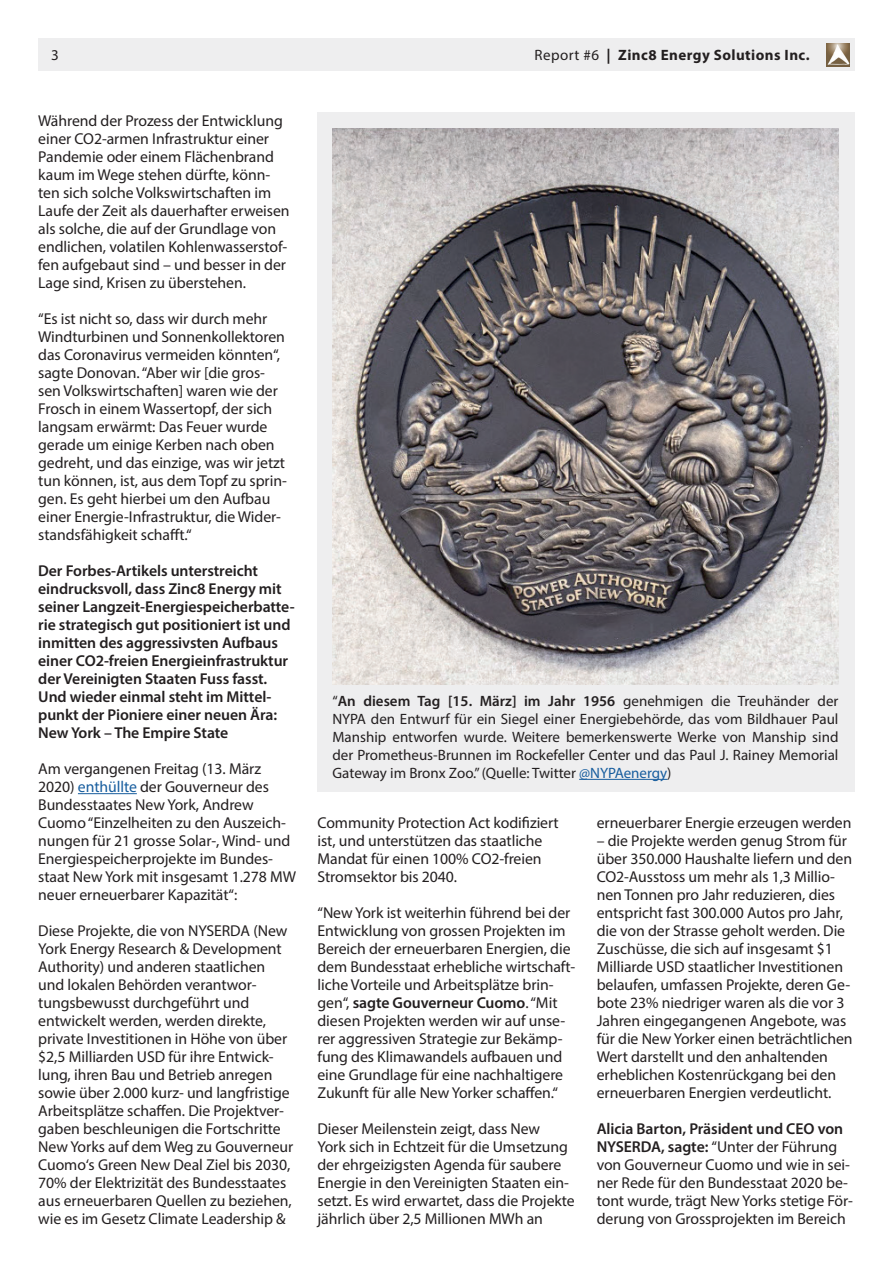
<style>
.page{position:relative;width:893px;height:1263px;background:#fff}
.page>*{position:absolute;margin:0;border:0;box-sizing:border-box;transform-origin:0 0}
.t1{font:15.75px/18px "Myriad Pro";letter-spacing:-.005em;color:#231f20}
.t2{font:600 15.75px/18px "Myriad Pro";letter-spacing:-.005em;color:#231f20}
.t3{font:15px/18px "Myriad Pro";color:#231f20;text-align:justify}
.t4{font:700 15px "Myriad Pro";letter-spacing:.03em;color:#231f20}
.s1{font-weight:400}
.s2{color:#175d9e}
.s3{font-weight:600}
</style>
<div class="page">
<hr style="left:78px;top:793px;width:59px;height:1px;background:#175d9e">
<div style="left:317px;top:113px;width:538px;height:679px;background:#eeeeef"></div>
<div style="left:38px;top:38px;width:817px;height:33px;background:#eeeeef"></div>
<img style="left:827px;top:43px;width:22px;height:23px">
<hr style="left:579px;top:779px;width:88px;height:1px;background:#175d9e">
<img style="left:332px;top:128px;width:506px;height:556px">
<p class="t3" style="left:51px;top:46px;width:9px">3</p>
<p class="t4" style="left:535px;top:47px;width:276px"><span class="s1">Report #6</span> | Zinc8 Energy Solutions Inc.</p>
<p class="t1" style="left:38px;top:111px;width:253px">Während der Prozess der Entwicklung einer CO2-armen Infrastruktur einer Pandemie oder einem Flächenbrand kaum im Wege stehen dürfte, könn&shy;ten sich solche Volkswirtschaften im Laufe der Zeit als dauerhafter erweisen als solche, die auf der Grundlage von endlichen, volatilen Kohlenwasserstof&shy;fen aufgebaut sind – und besser in der Lage sind, Krisen zu überstehen.</p>
<p class="t1" style="left:38px;top:309px;width:250px">“Es ist nicht so, dass wir durch mehr Windturbinen und Sonnenkollektoren das Coronavirus vermeiden könnten“, sagte Donovan. “Aber wir [die gros&shy;sen Volkswirtschaften] waren wie der Frosch in einem Wassertopf, der sich langsam erwärmt: Das Feuer wurde gerade um einige Kerben nach oben gedreht, und das einzige, was wir jetzt tun können, ist, aus dem Topf zu sprin&shy;gen. Es geht hierbei um den Aufbau einer Energie-Infrastruktur, die Wider&shy;standsfähigkeit schafft.“</p>
<p class="t2" style="left:38px;top:561px;width:258px">Der Forbes-Artikels unterstreicht eindrucksvoll, dass Zinc8 Energy mit seiner Langzeit-Energiespeicherbatte&shy;rie strategisch gut positioniert ist und inmitten des aggressivsten Aufbaus einer CO2-freien Energieinfrastruktur der Vereinigten Staaten Fuss fasst.<br>Und wieder einmal steht im Mittel&shy;punkt der Pioniere einer neuen Ära:<br>New York – The Empire State</p>
<p class="t1" style="left:38px;top:760px;width:259px">Am vergangenen Freitag (13. März 2020) <span class="s2">enthüllte</span> der Gouverneur des Bundesstaates New York, Andrew Cuomo “Einzelheiten zu den Auszeich&shy;nungen für 21 grosse Solar-, Wind- und Energiespeicherprojekte im Bundes&shy;staat New York mit insgesamt 1.278 MW neuer erneuerbarer Kapazität“:</p>
<p class="t1" style="left:38px;top:922px;width:256px">Diese Projekte, die von NYSERDA (New York Energy Research &amp; Development Authority) und anderen staatlichen und lokalen Behörden verantwor&shy;tungsbewusst durchgeführt und entwickelt werden, werden direkte, private Investitionen in Höhe von über $2,5 Milliarden USD für ihre Entwick&shy;lung, ihren Bau und Betrieb anregen sowie über 2.000 kurz- und langfristige Arbeitsplätze schaffen. Die Projektver&shy;gaben beschleunigen die Fortschritte New Yorks auf dem Weg zu Gouverneur Cuomo‘s Green New Deal Ziel bis 2030, 70% der Elektrizität des Bundesstaates aus erneuerbaren Quellen zu beziehen, wie es im Gesetz Climate Leadership &amp;</p>
<p class="t3" style="left:332px;top:691px;width:507px">“<span class="s3">An diesem Tag [15. März] im Jahr 1956</span> genehmigen die Treuhänder der NYPA den Entwurf für ein Siegel einer Energiebehörde, das vom Bildhauer Paul Manship entworfen wurde. Weitere bemerkenswerte Werke von Manship sind der Prometheus-Brunnen im Rockefeller Center und das Paul J. Rainey Memorial Gateway im Bronx Zoo.” (Quelle: Twitter <span class="s2">@NYPAenergy</span>)</p>
<p class="t1" style="left:317px;top:814px;width:243px">Community Protection Act kodifiziert ist, und unterstützen das staatliche Mandat für einen 100% CO2-freien Stromsektor bis 2040.</p>
<p class="t1" style="left:317px;top:904px;width:259px">“New York ist weiterhin führend bei der Entwicklung von grossen Projekten im Bereich der erneuerbaren Energien, die dem Bundesstaat erhebliche wirtschaft&shy;liche Vorteile und Arbeitsplätze brin&shy;gen“, <span class="s3">sagte Gouverneur Cuomo</span>. “Mit diesen Projekten werden wir auf unse&shy;rer aggressiven Strategie zur Bekämp&shy;fung des Klimawandels aufbauen und eine Grundlage für eine nachhaltigere Zukunft für alle New Yorker schaffen.“</p>
<p class="t1" style="left:317px;top:1120px;width:259px">Dieser Meilenstein zeigt, dass New<br>York sich in Echtzeit für die Umsetzung der ehrgeizigsten Agenda für saubere Energie in den Vereinigten Staaten ein&shy;setzt. Es wird erwartet, dass die Projekte jährlich über 2,5 Millionen MWh an</p>
<p class="t1" style="left:597px;top:814px;width:256px">erneuerbarer Energie erzeugen werden</p>
<p class="t1" style="left:597px;top:832px;width:257px">– die Projekte werden genug Strom für über 350.000 Haushalte liefern und den CO2-Ausstoss um mehr als 1,3 Millio&shy;nen Tonnen pro Jahr reduzieren, dies entspricht fast 300.000 Autos pro Jahr, die von der Strasse geholt werden. Die Zuschüsse, die sich auf insgesamt $1<br>Milliarde USD staatlicher Investitionen belaufen, umfassen Projekte, deren Ge&shy;bote 23% niedriger waren als die vor 3<br>Jahren eingegangenen Angebote, was für die New Yorker einen beträchtlichen Wert darstellt und den anhaltenden erheblichen Kostenrückgang bei den erneuerbaren Energien verdeutlicht.</p>
<p class="t1" style="left:597px;top:1120px;width:258px"><span class="s3">Alicia Barton, Präsident und CEO von NYSERDA, sagte:</span> “Unter der Führung von Gouverneur Cuomo und wie in sei&shy;ner Rede für den Bundesstaat 2020 be&shy;tont wurde, trägt New Yorks stetige För&shy;derung von Grossprojekten im Bereich</p>
</div>
